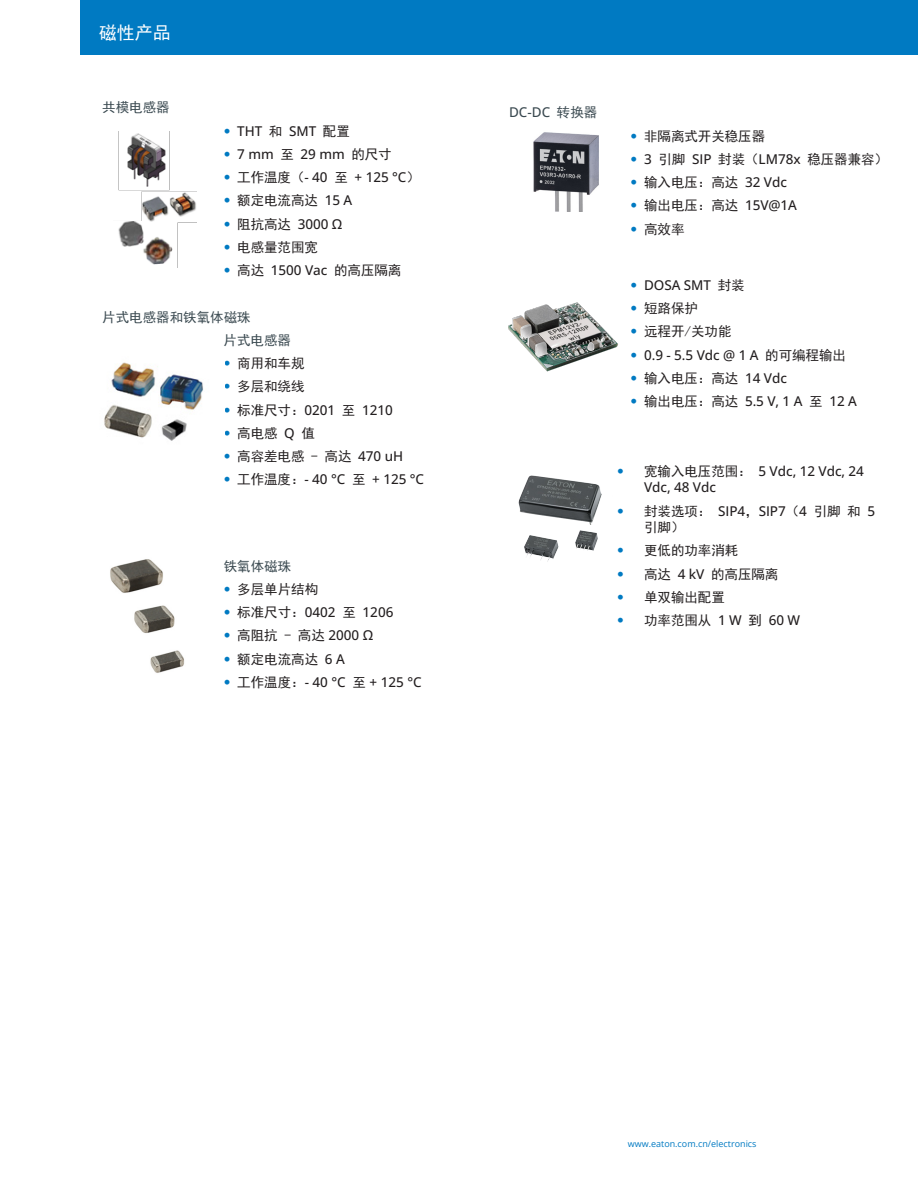
<style>
.page{position:relative;width:918px;height:1188px;background:#fff}
.page>*{position:absolute;margin:0;border:0;box-sizing:border-box;transform-origin:0 0}
.t1{font:18px "Sim Hei";color:#fff}
.t2{font:13.5px/16.5px "Sim Hei";letter-spacing:-.005em;color:#231f20}
.t3{font:500 13.5px/16.5px "Open Sans";letter-spacing:-.005em;color:#231f20}
.Gray_Subhead{font:13.5px "Sim Hei";color:#3a4950}
.Gray_Subhead-2{font:500 13.5px "Open Sans";color:#3a4950}
.bullets{font:13.5px "Sim Hei";letter-spacing:-.005em;color:#3a4950}
.bullets1_25{font:13.5px "Sim Hei";color:#3a4950}
._12_Backpage_Body{font:9px "Open Sans";color:#007ac2}
.s1{font-family:"Univers LT Std";font-weight:300;color:#007ac2}
.s2{font-family:"Sim Hei";font-weight:400}
.s3{font-family:"Open Sans";font-weight:500}
</style>
<div class="page">
<div style="left:80px;top:0;width:838px;height:55px;background:#007ac2"></div>
<img style="left:104px;top:362px;width:100px;height:79px">
<img style="left:533px;top:132px;width:66px;height:80px">
<img style="left:110px;top:559px;width:75px;height:114px">
<img style="left:509px;top:302px;width:109px;height:70px">
<img style="left:118px;top:132px;width:79px;height:135px">
<img style="left:518px;top:475px;width:84px;height:87px">
<p class="t1" style="left:99px;top:23px;width:73px">磁性产品</p>
<p class="Gray_Subhead" style="left:102px;top:101px;width:69px">共模电感器</p>
<p class="t3" style="left:224px;top:122px;width:128px"><span class="s1">•</span> THT <span class="s2">和</span> SMT <span class="s2">配置</span></p>
<p class="t3" style="left:224px;top:145px;width:170px"><span class="s1">•</span> 7 mm <span class="s2">至</span> 29 mm <span class="s2">的尺寸</span></p>
<p class="t3" style="left:224px;top:169px;width:198px"><span class="s1">•</span> <span class="s2">工作温度（</span>- 40 <span class="s2">至</span> + 125 °C<span class="s2">）</span></p>
<p class="t2" style="left:224px;top:192px;width:130px"><span class="s1">•</span> 额定电流高达 <span class="s3">15 A</span></p>
<p class="t3" style="left:224px;top:215px;width:120px"><span class="s1">•</span> <span class="s2">阻抗高达</span> 3000 Ω</p>
<p class="t2" style="left:224px;top:239px;width:96px"><span class="s1">•</span> 电感量范围宽</p>
<p class="t2" style="left:224px;top:262px;width:179px"><span class="s1">•</span> 高达 <span class="s3">1500 Vac</span> 的高压隔离</p>
<p class="Gray_Subhead" style="left:102px;top:310px;width:150px">片式电感器和铁氧体磁珠</p>
<p class="bullets" style="left:224px;top:333px;width:69px">片式电感器</p>
<p class="t2" style="left:224px;top:355px;width:82px"><span class="s1">•</span> 商用和车规</p>
<p class="t2" style="left:224px;top:378px;width:82px"><span class="s1">•</span> 多层和绕线</p>
<p class="t3" style="left:224px;top:401px;width:171px"><span class="s1">•</span> <span class="s2">标准尺寸：</span>0201 <span class="s2">至</span> 1210</p>
<p class="t2" style="left:224px;top:425px;width:93px"><span class="s1">•</span> 高电感 <span class="s3">Q</span> 值</p>
<p class="t2" style="left:224px;top:448px;width:181px"><span class="s1">•</span> 高容差电感 - 高达 <span class="s3">470 uH</span></p>
<p class="t3" style="left:224px;top:471px;width:202px"><span class="s1">•</span> <span class="s2">工作温度：</span>- 40 °C <span class="s2">至</span> + 125 °C</p>
<p class="bullets1_25" style="left:224px;top:559px;width:69px">铁氧体磁珠</p>
<p class="t2" style="left:224px;top:581px;width:96px"><span class="s1">•</span> 多层单片结构</p>
<p class="t3" style="left:224px;top:604px;width:171px"><span class="s1">•</span> <span class="s2">标准尺寸：</span>0402 <span class="s2">至</span> 1206</p>
<p class="t2" style="left:224px;top:627px;width:151px"><span class="s1">•</span> 高阻抗 - 高达 <span class="s3">2000 Ω</span></p>
<p class="t2" style="left:224px;top:651px;width:123px"><span class="s1">•</span> 额定电流高达 <span class="s3">6 A</span></p>
<p class="t3" style="left:224px;top:673px;width:200px"><span class="s1">•</span> <span class="s2">工作温度：</span>- 40 °C <span class="s2">至</span> + 125 °C</p>
<p class="Gray_Subhead-2" style="left:509px;top:103px;width:90px">DC-DC <span class="s2">转换器</span></p>
<p class="t2" style="left:631px;top:128px;width:136px"><span class="s1">•</span> 非隔离式开关稳压器</p>
<p class="t2" style="left:631px;top:151px;width:259px"><span class="s1">•</span> <span class="s3">3</span> 引脚 <span class="s3">SIP</span> 封装（<span class="s3">LM78x</span> 稳压器兼容）</p>
<p class="t2" style="left:631px;top:174px;width:158px"><span class="s1">•</span> 输入电压：高达 <span class="s3">32 Vdc</span></p>
<p class="t2" style="left:631px;top:197px;width:168px"><span class="s1">•</span> 输出电压：高达 <span class="s3">15V@1A</span></p>
<p class="t2" style="left:631px;top:221px;width:55px"><span class="s1">•</span> 高效率</p>
<p class="t3" style="left:631px;top:276px;width:116px"><span class="s1">•</span> DOSA SMT <span class="s2">封装</span></p>
<p class="t2" style="left:631px;top:300px;width:69px"><span class="s1">•</span> 短路保护</p>
<p class="t2" style="left:631px;top:323px;width:103px"><span class="s1">•</span> 远程开/关功能</p>
<p class="t3" style="left:631px;top:346px;width:217px"><span class="s1">•</span> 0.9 - 5.5 Vdc @ 1 A <span class="s2">的可编程输出</span></p>
<p class="t2" style="left:631px;top:370px;width:158px"><span class="s1">•</span> 输入电压：高达 <span class="s3">14 Vdc</span></p>
<p class="t3" style="left:631px;top:393px;width:228px"><span class="s1">•</span> <span class="s2">输出电压：高达</span> 5.5 V, 1 A <span class="s2">至</span> 12 A</p>
<p class="t3" style="left:644px;top:462px;width:221px;text-indent:-27px"><span class="s1">•</span> <span class="s2">宽输入电压范围：</span> 5 Vdc, 12 Vdc, 24<br>Vdc, 48 Vdc</p>
<p class="t2" style="left:644px;top:503px;width:233px;text-indent:-27px"><span class="s1">•</span> 封装选项： <span class="s3">SIP4</span>，<span class="s3">SIP7</span>（<span class="s3">4</span> 引脚 和 <span class="s3">5</span>引脚）</p>
<p class="t2" style="left:617px;top:542px;width:123px"><span class="s1">•</span> 更低的功率消耗</p>
<p class="t2" style="left:617px;top:566px;width:163px"><span class="s1">•</span> 高达 <span class="s3">4 kV</span> 的高压隔离</p>
<p class="t2" style="left:617px;top:589px;width:109px"><span class="s1">•</span> 单双输出配置</p>
<p class="t2" style="left:617px;top:612px;width:185px"><span class="s1">•</span> 功率范围从 <span class="s3">1 W</span> 到 <span class="s3">60 W</span></p>
<p class="_12_Backpage_Body" style="left:628px;top:1138px;width:130px">www.eaton.com.cn/electronics</p>
</div>
